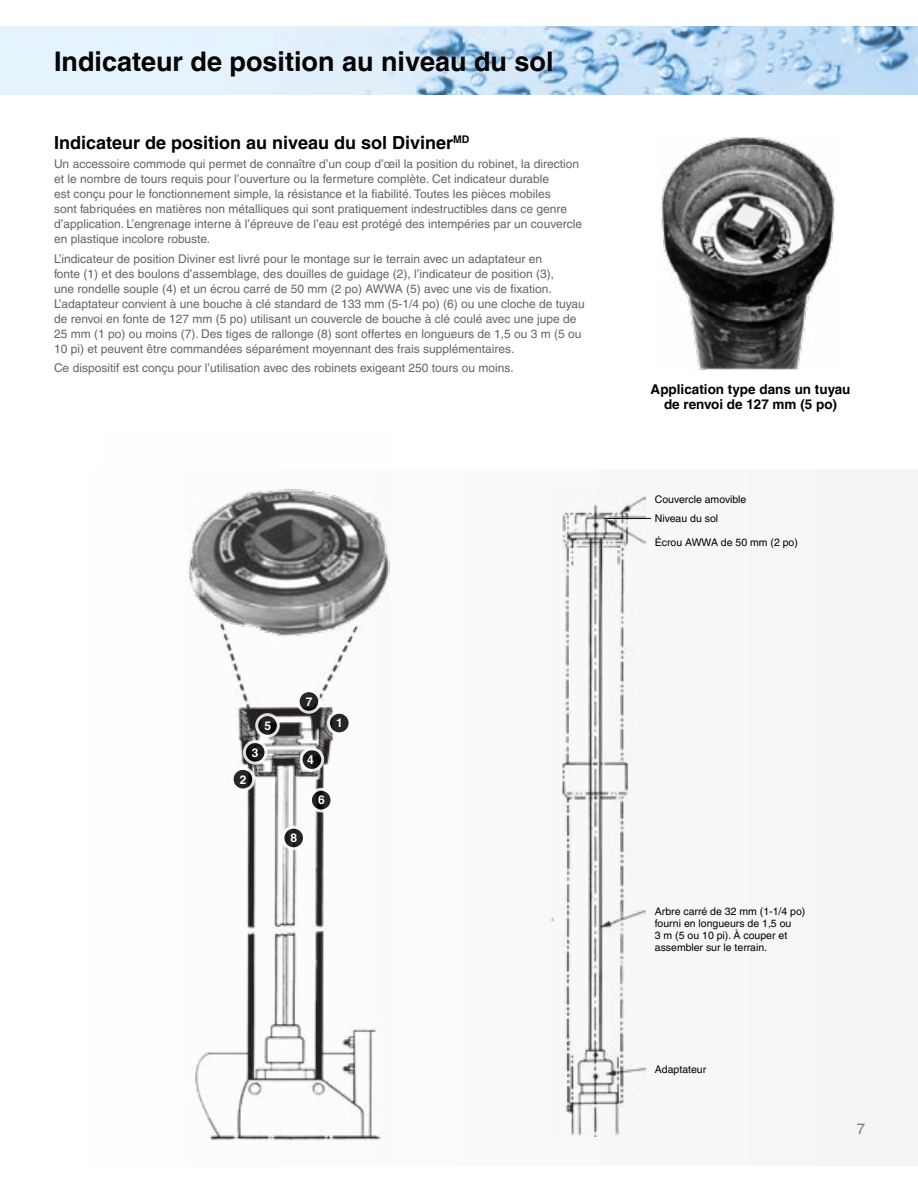
<style>
.page{position:relative;width:918px;height:1188px;background:#fff}
.page>*{position:absolute;margin:0;border:0;box-sizing:border-box;transform-origin:0 0}
.t1{font:700 27px "Helvetica LT Pro";color:#000}
.t2{font:700 18px "Helvetica LT Pro";color:#000}
.t3{font:15px "Helvetica LT Pro";color:#636466}
.t4{font:700 13.5px/15px "Helvetica LT Pro";color:#000;text-align:center}
.t5{font:12px/15px "Helvetica LT Pro";color:#636466}
.t6{font:700 12px "Helvetica LT Pro";color:#fff}
.t7{font:10.5px/12px "Helvetica LT Pro";color:#000}
</style>
<div class="page">
<img style="left:0;top:26px;width:918px;height:68px">
<div style="left:54px;top:470px;width:864px;height:696px;background:#f9f9f9"></div>
<img style="left:189px;top:489px;width:201px;height:651px">
<img style="left:550px;top:492px;width:96px;height:645px">
<img style="left:661px;top:137px;width:176px;height:233px">
<svg style="left:328px;top:712px;width:22px;height:22px"></svg>
<div style="left:327px;top:711px;width:25px;height:24px;border:3px solid #fff;border-radius:50%"></div>
<svg style="left:232px;top:768px;width:22px;height:22px"></svg>
<div style="left:231px;top:767px;width:24px;height:25px;border:3px solid #fff;border-radius:50%"></div>
<svg style="left:244px;top:742px;width:22px;height:21px"></svg>
<div style="left:243px;top:740px;width:25px;height:25px;border:3px solid #fff;border-radius:50%"></div>
<svg style="left:301px;top:749px;width:22px;height:21px"></svg>
<div style="left:300px;top:747px;width:24px;height:25px;border:3px solid #fff;border-radius:50%"></div>
<svg style="left:257px;top:715px;width:21px;height:21px"></svg>
<div style="left:255px;top:713px;width:25px;height:25px;border:3px solid #fff;border-radius:50%"></div>
<svg style="left:310px;top:789px;width:22px;height:22px"></svg>
<div style="left:309px;top:788px;width:25px;height:24px;border:3px solid #fff;border-radius:50%"></div>
<svg style="left:283px;top:827px;width:22px;height:22px"></svg>
<div style="left:281px;top:826px;width:25px;height:24px;border:3px solid #fff;border-radius:50%"></div>
<svg style="left:298px;top:691px;width:22px;height:21px"></svg>
<div style="left:297px;top:689px;width:24px;height:25px;border:3px solid #fff;border-radius:50%"></div>
<hr style="left:606px;top:518px;width:45px;height:1px;background:#000">
<h1 class="t1" style="left:54px;top:45px;width:501px">Indicateur de position au niveau du sol</h1>
<h2 class="t2" style="left:54px;top:131px;width:417px">Indicateur de position au niveau du sol Diviner<sup>MD</sup></h2>
<p class="t5" style="left:54px;top:156px;width:530px">Un accessoire commode qui permet de connaître d’un coup d’œil la position du robinet, la direction et le nombre de tours requis pour l’ouverture ou la fermeture complète. Cet indicateur durable<br>est conçu pour le fonctionnement simple, la résistance et la fiabilité. Toutes les pièces mobiles<br>sont fabriquées en matières non métalliques qui sont pratiquement indestructibles dans ce genre d’application. L’engrenage interne à l’épreuve de l’eau est protégé des intempéries par un couvercle en plastique incolore robuste.</p>
<p class="t5" style="left:54px;top:251px;width:533px">L’indicateur de position Diviner est livré pour le montage sur le terrain avec un adaptateur en<br>fonte (1) et des boulons d’assemblage, des douilles de guidage (2), l’indicateur de position (3),<br>une rondelle souple (4) et un écrou carré de 50 mm (2 po) AWWA (5) avec une vis de fixation.<br>L’adaptateur convient à une bouche à clé standard de 133 mm (5-1/4 po) (6) ou une cloche de tuyau de renvoi en fonte de 127 mm (5 po) utilisant un couvercle de bouche à clé coulé avec une jupe de 25 mm (1 po) ou moins (7). Des tiges de rallonge (8) sont offertes en longueurs de 1,5 ou 3 m (5 ou 10 pi) et peuvent être commandées séparément moyennant des frais supplémentaires.</p>
<p class="t5" style="left:54px;top:360px;width:461px">Ce dispositif est conçu pour l’utilisation avec des robinets exigeant 250 tours ou moins.</p>
<p class="t6" style="left:264px;top:718px;width:8px">5</p>
<p class="t6" style="left:252px;top:745px;width:8px">3</p>
<p class="t6" style="left:240px;top:772px;width:8px">2</p>
<p class="t6" style="left:306px;top:694px;width:8px">7</p>
<p class="t6" style="left:307px;top:752px;width:8px">4</p>
<p class="t6" style="left:336px;top:716px;width:8px">1</p>
<p class="t6" style="left:291px;top:831px;width:8px">8</p>
<p class="t6" style="left:318px;top:793px;width:8px">6</p>
<p class="t4" style="left:651px;top:382px;width:201px">Application type dans un tuyau de renvoi de 127 mm (5 po)</p>
<p class="t7" style="left:655px;top:489px;width:93px;line-height:19.5px">Couvercle amovible<br>Niveau du sol</p>
<p class="t7" style="left:655px;top:536px;width:145px">Écrou AWWA de 50 mm (2 po)</p>
<p class="t7" style="left:655px;top:905px;width:152px">Arbre carré de 32 mm (1-1/4 po) fourni en longueurs de 1,5 ou<br>3 m (5 ou 10 pi). À couper et assembler sur le terrain.</p>
<p class="t7" style="left:655px;top:1063px;width:53px">Adaptateur</p>
<p class="t3" style="left:857px;top:1120px;width:10px">7</p>
</div>
